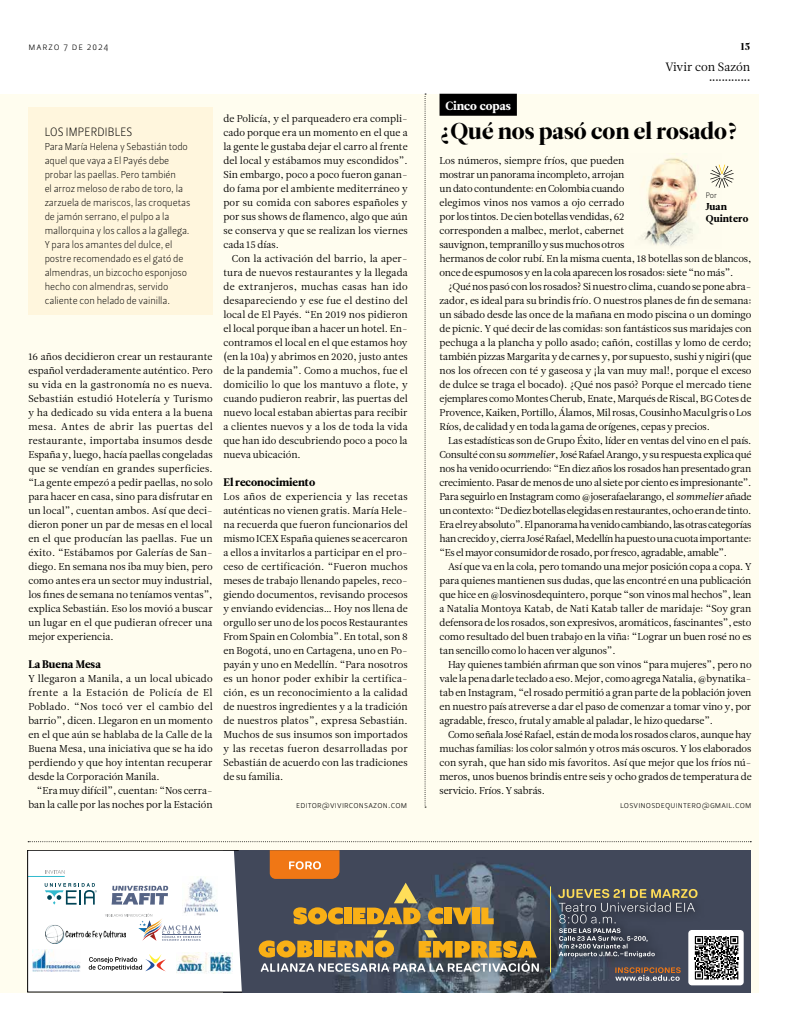
<style>
.page{position:relative;width:794px;height:1035px;background:#fff}
.page>*{position:absolute;margin:0;border:0;box-sizing:border-box;transform-origin:0 0}
.t1{font:22.9px "Leitura Display";color:#000}
.t2{font:12px "Leitura Sans Grot 1";letter-spacing:.015em;color:#000}
.t3{font:12px "Leitura News Roman 1";color:#000}
.t4{font:12px "Leitura News Roman 4";color:#fff}
.t5{font:11px "Leitura News Roman 4";color:#000}
.t6{font:10px/14px "Leitura News Roman 1";letter-spacing:-.015em;color:#000;text-align:justify}
.t7{font:10px/14px "Leitura Sans Grot 1";letter-spacing:-.005em;color:#000}
.t8{font:10px "Leitura Sans Grot 1";letter-spacing:.1em;color:#000}
.t9{font:10px/12px "Leitura News Roman 4";letter-spacing:.01em;color:#000}
.t10{font:10px "Leitura Display";color:#000}
.t11{font:9px "Leitura Sans Grot 1";letter-spacing:.02em;color:#000}
.t12{font:8px "Leitura Display";color:#000}
.t13{font:8px "Leitura Sans Grot 1";color:#000}
.s1{font-family:"Leitura News Italic 1"}
</style>
<div class="page">
<div style="left:0;top:94px;width:758px;height:898px;background:#fffdef"></div>
<div style="left:439px;top:94px;width:78px;height:22px;background:#000"></div>
<img style="left:641px;top:153px;width:79px;height:94px">
<svg style="left:710px;top:165px;width:23px;height:23px"></svg>
<svg style="left:424px;top:94px;width:2px;height:713px"></svg>
<svg style="left:28px;top:841px;width:723px;height:1px"></svg>
<img style="left:243px;top:850px;width:507px;height:142px">
<svg style="left:259px;top:930px;width:280px;height:42px;background:#867754"></svg>
<svg style="left:293px;top:907px;width:50px;height:17px"></svg>
<div style="left:344px;top:907px;width:7px;height:17px;background:#f9b016"></div>
<svg style="left:353px;top:882px;width:67px;height:42px;background:#897445"></svg>
<svg style="left:428px;top:907px;width:15px;height:17px"></svg>
<div style="left:444px;top:907px;width:7px;height:17px;background:#f9b016"></div>
<svg style="left:452px;top:907px;width:20px;height:17px"></svg>
<div style="left:473px;top:907px;width:7px;height:17px;background:#f9b016"></div>
<svg style="left:481px;top:907px;width:13px;height:17px"></svg>
<hr style="left:550px;top:886px;width:1px;height:86px;background:#feef61">
<img style="left:544px;top:887px;width:166px;height:26px">
<img style="left:544px;top:913px;width:14px;height:59px">
<svg style="left:270px;top:850px;width:69px;height:29px;background:#ed7e24"></svg>
<div style="left:688px;top:930px;width:55px;height:55px;background:#fff;border-radius:3px"></div>
<svg style="left:558px;top:889px;width:180px;height:91px;background:#5b5e65"></svg>
<svg style="left:28px;top:850px;width:215px;height:142px"></svg>
<div style="left:28px;top:108px;width:185px;height:207px;background:#fff6dd"></div>
<p class="t8" style="left:28px;top:41px;width:82px">marzo 7 de 2024</p>
<p class="t2" style="left:45px;top:124px;width:89px">LOS IMPERDIBLES</p>
<p class="t7" style="left:45px;top:139px;width:147px">Para María Helena y Sebastián todo aquel que vaya a El Payés debe probar las paellas. Pero también<br>el arroz meloso de rabo de toro, la zarzuela de mariscos, las croquetas de jamón serrano, el pulpo a la mallorquina y los callos a la gallega.<br>Y para los amantes del dulce, el postre recomendado es el gató de almendras, un bizcocho esponjoso hecho con almendras, servido caliente con helado de vainilla.</p>
<p class="t6" style="left:28px;top:349px;width:186px">16 años decidieron crear un restaurante español verdaderamente auténtico. Pero su vida en la gastronomía no es nueva.<br>Sebastián estudió Hotelería y Turismo y ha dedicado su vida entera a la buena mesa. Antes de abrir las puertas del restaurante, importaba insumos desde España y, luego, hacía paellas congeladas que se vendían en grandes superficies. “La gente empezó a pedir paellas, no solo para hacer en casa, sino para disfrutar en un local”, cuentan ambos. Así que deci&shy;dieron poner un par de mesas en el local en el que producían las paellas. Fue un éxito. “Estábamos por Galerías de San&shy;diego. En semana nos iba muy bien, pero como antes era un sector muy industrial, los fines de semana no teníamos ventas”, explica Sebastián. Eso los movió a buscar un lugar en el que pudieran ofrecer una mejor experiencia.</p>
<p class="t5" style="left:28px;top:657px;width:74px">La Buena Mesa</p>
<p class="t6" style="left:28px;top:671px;width:186px">Y llegaron a Manila, a un local ubicado frente a la Estación de Policía de El Poblado. “Nos tocó ver el cambio del barrio”, dicen. Llegaron en un momento en el que aún se hablaba de la Calle de la Buena Mesa, una iniciativa que se ha ido perdiendo y que hoy intentan recuperar desde la Corporación Manila.</p>
<p class="t6" style="left:28px;top:783px;width:186px;text-align:right">“Era muy difícil”, cuentan: “Nos cerra&shy;ban la calle por las noches por la Estación</p>
<p class="t6" style="left:223px;top:111px;width:186px">de Policía, y el parqueadero era compli&shy;cado porque era un momento en el que a la gente le gustaba dejar el carro al frente del local y estábamos muy escondidos”.<br>Sin embargo, poco a poco fueron ganan&shy;do fama por el ambiente mediterráneo y por su comida con sabores españoles y por sus shows de flamenco, algo que aún se conserva y que se realizan los viernes cada 15 días.</p>
<p class="t6" style="left:223px;top:251px;width:186px;text-indent:8px">Con la activación del barrio, la aper&shy;tura de nuevos restaurantes y la llegada de extranjeros, muchas casas han ido desapareciendo y ese fue el destino del local de El Payés. “En 2019 nos pidieron el local porque iban a hacer un hotel. En&shy;contramos el local en el que estamos hoy (en la 10a) y abrimos en 2020, justo antes de la pandemia”. Como a muchos, fue el domicilio lo que los mantuvo a flote, y cuando pudieron reabrir, las puertas del nuevo local estaban abiertas para recibir a clientes nuevos y a los de toda la vida que han ido descubriendo poco a poco la nueva ubicación.</p>
<p class="t5" style="left:223px;top:475px;width:93px">El reconocimiento</p>
<p class="t6" style="left:223px;top:489px;width:186px">Los años de experiencia y las recetas auténticas no vienen gratis. María Hele&shy;na recuerda que fueron funcionarios del mismo ICEX España quienes se acercaron a ellos a invitarlos a participar en el pro&shy;ceso de certificación. “Fueron muchos meses de trabajo llenando papeles, reco&shy;giendo documentos, revisando procesos y enviando evidencias… Hoy nos llena de orgullo ser uno de los pocos Restaurantes From Spain en Colombia”. En total, son 8 en Bogotá, uno en Cartagena, uno en Po&shy;payán y uno en Medellín. “Para nosotros es un honor poder exhibir la certifica&shy;ción, es un reconocimiento a la calidad de nuestros ingredientes y a la tradición de nuestros platos”, expresa Sebastián.<br>Muchos de sus insumos son importados y las recetas fueron desarrolladas por Sebastián de acuerdo con las tradiciones de su familia.</p>
<p class="t11" style="left:296px;top:799px;width:112px">editor@vivirconsazon.com</p>
<p class="t10" style="left:740px;top:41px;width:11px">15</p>
<p class="t3" style="left:665px;top:60px;width:86px">Vivir con Sazón</p>
<p class="t12" style="left:709px;top:75px;width:43px">•••••••••••••</p>
<p class="t4" style="left:445px;top:98px;width:67px">Cinco copas</p>
<h1 class="t1" style="left:439px;top:118px;width:300px">¿Qué nos pasó con el rosado?</h1>
<p class="t6" style="left:439px;top:153px;width:313px;text-align:left">Los números, siempre fríos, que pueden<br>mostrar un panorama incompleto, arrojan<br>un dato contundente: en Colombia cuando<br>elegimos vinos nos vamos a ojo cerrado<br>por los tintos. De cien botellas vendidas, 62<br>corresponden a malbec, merlot, cabernet<br>sauvignon, tempranillo y sus muchos otros<br>hermanos de color rubí. En la misma cuenta, 18 botellas son de blancos, once de espumosos y en la cola aparecen los rosados: siete “no más”.</p>
<p class="t6" style="left:439px;top:279px;width:314px;text-indent:8px">¿Qué nos pasó con los rosados? Si nuestro clima, cuando se pone abra&shy;zador, es ideal para su brindis frío. O nuestros planes de fin de semana: un sábado desde las once de la mañana en modo piscina o un domingo de picnic. Y qué decir de las comidas: son fantásticos sus maridajes con pechuga a la plancha y pollo asado; cañón, costillas y lomo de cerdo; también pizzas Margarita y de carnes y, por supuesto, sushi y nigiri (que nos los ofrecen con té y gaseosa y ¡la van muy mal!, porque el exceso de dulce se traga el bocado). ¿Qué nos pasó? Porque el mercado tiene ejemplares como Montes Cherub, Enate, Marqués de Riscal, BG Cotes de Provence, Kaiken, Portillo, Álamos, Mil rosas, Cousinho Macul gris o Los Ríos, de calidad y en toda la gama de orígenes, cepas y precios.</p>
<p class="t6" style="left:439px;top:433px;width:314px;text-indent:8px">Las estadísticas son de Grupo Éxito, líder en ventas del vino en el país.<br>Consulté con su <span class="s1">sommelier</span>, José Rafael Arango, y su respuesta explica qué nos ha venido ocurriendo: “En diez años los rosados han presentado gran crecimiento. Pasar de menos de uno al siete por ciento es impresionante”.<br>Para seguirlo en Instagram como @joserafaelarango, el <span class="s1">sommelier</span> añade un contexto: “De diez botellas elegidas en restaurantes, ocho eran de tinto.<br>Era el rey absoluto”. El panorama ha venido cambiando, las otras categorías han crecido y, cierra José Rafael, Medellín ha puesto una cuota importante: “Es el mayor consumidor de rosado, por fresco, agradable, amable”.</p>
<p class="t6" style="left:439px;top:559px;width:313px;text-indent:8px">Así que va en la cola, pero tomando una mejor posición copa a copa. Y para quienes mantienen sus dudas, que las encontré en una publicación que hice en @losvinosdequintero, porque “son vinos mal hechos”, lean a Natalia Montoya Katab, de Nati Katab taller de maridaje: “Soy gran defensora de los rosados, son expresivos, aromáticos, fascinantes”, esto como resultado del buen trabajo en la viña: “Lograr un buen rosé no es tan sencillo como lo hacen ver algunos”.</p>
<p class="t6" style="left:439px;top:657px;width:313px;text-indent:8px">Hay quienes también afirman que son vinos “para mujeres”, pero no vale la pena darle teclado a eso. Mejor, como agrega Natalia, @bynatika&shy;tab en Instagram, “el rosado permitió a gran parte de la población joven en nuestro país atreverse a dar el paso de comenzar a tomar vino y, por agradable, fresco, frutal y amable al paladar, le hizo quedarse”.</p>
<p class="t6" style="left:439px;top:727px;width:314px;text-indent:8px">Como señala José Rafael, están de moda los rosados claros, aunque hay muchas familias: los color salmón y otros más oscuros. Y los elaborados con syrah, que han sido mis favoritos. Así que mejor que los fríos nú&shy;meros, unos buenos brindis entre seis y ocho grados de temperatura de servicio. Fríos. Y sabrás.</p>
<p class="t13" style="left:706px;top:191px;width:13px">Por</p>
<p class="t9" style="left:706px;top:201px;width:44px">Juan<br>Quintero</p>
<p class="t11" style="left:620px;top:799px;width:133px">losvinosdequintero@gmail.com</p>
</div>
